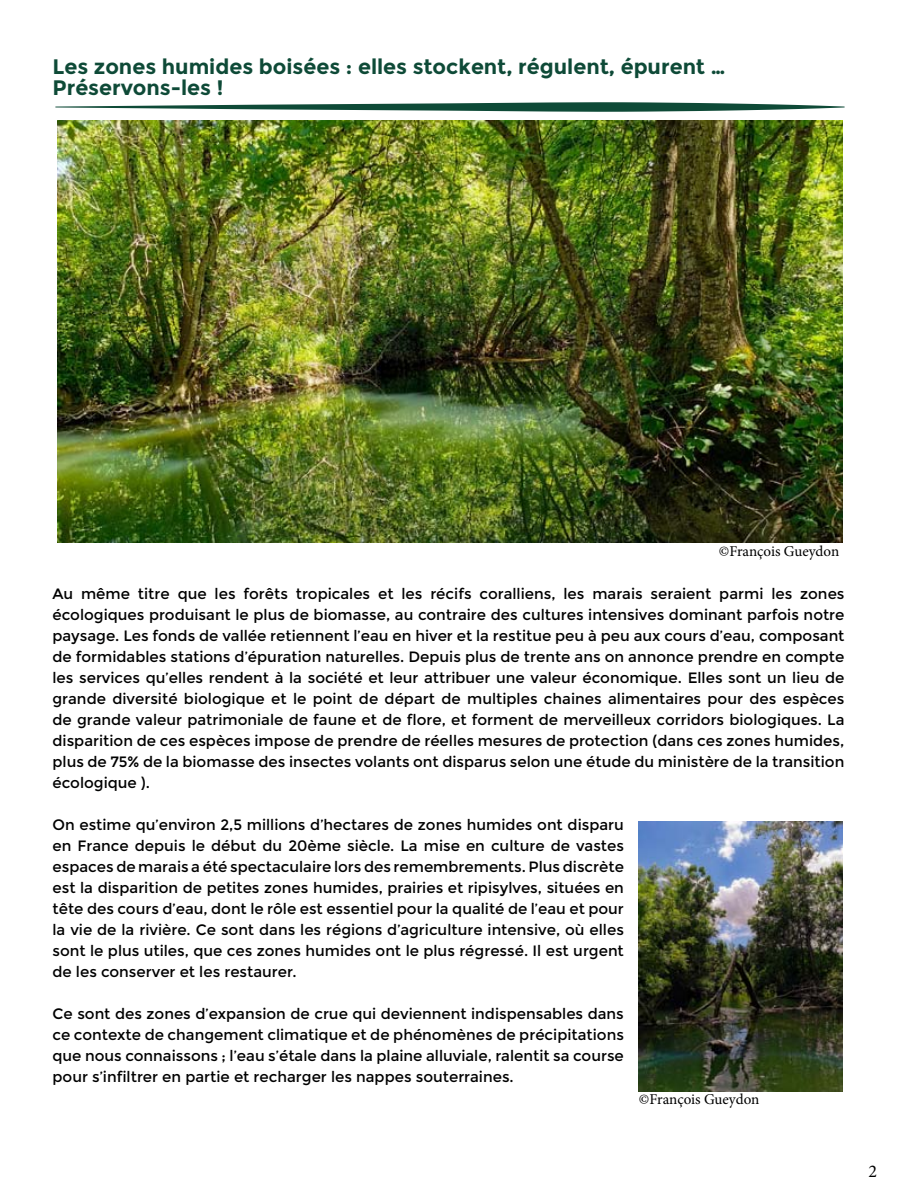
<style>
.page{position:relative;width:900px;height:1200px;background:#fff}
.page>*{position:absolute;margin:0;border:0;box-sizing:border-box;transform-origin:0 0}
.t1{font:700 21px/21px "Montserrat";color:#0e4a37}
.t2{font:18px "Minion Pro";color:#000}
.t3{font:15px/21px "Montserrat";color:#000101;text-align:justify}
.t4{font:15px "Minion Pro";letter-spacing:-.005em;color:#000}
</style>
<div class="page">
<svg style="left:55px;top:102px;width:790px;height:10px"></svg>
<img style="left:639px;top:822px;width:204px;height:270px">
<img style="left:57px;top:120px;width:786px;height:423px">
<h1 class="t1" style="left:52px;top:56px;width:674px">Les zones humides boisées : elles stockent, régulent, épurent …<br>Préservons-les !</h1>
<p class="t4" style="left:719px;top:541px;width:122px">©François Gueydon</p>
<p class="t3" style="left:52px;top:584px;width:794px">Au même titre que les forêts tropicales et les récifs coralliens, les marais seraient parmi les zones écologiques produisant le plus de biomasse, au contraire des cultures intensives dominant parfois notre paysage. Les fonds de vallée retiennent l’eau en hiver et la restitue peu à peu aux cours d’eau, composant de formidables stations d’épuration naturelles. Depuis plus de trente ans on annonce prendre en compte les services qu’elles rendent à la société et leur attribuer une valeur économique. Elles sont un lieu de grande diversité biologique et le point de départ de multiples chaines alimentaires pour des espèces de grande valeur patrimoniale de faune et de flore, et forment de merveilleux corridors biologiques. La disparition de ces espèces impose de prendre de réelles mesures de protection (dans ces zones humides, plus de 75% de la biomasse des insectes volants ont disparus selon une étude du ministère de la transition écologique ).</p>
<p class="t3" style="left:52px;top:815px;width:573px">On estime qu’environ 2,5 millions d’hectares de zones humides ont disparu en France depuis le début du 20ème siècle. La mise en culture de vastes espaces de marais a été spectaculaire lors des remembrements. Plus discrète est la disparition de petites zones humides, prairies et ripisylves, situées en tête des cours d’eau, dont le rôle est essentiel pour la qualité de l’eau et pour la vie de la rivière. Ce sont dans les régions d’agriculture intensive, où elles sont le plus utiles, que ces zones humides ont le plus régressé. Il est urgent de les conserver et les restaurer.</p>
<p class="t3" style="left:52px;top:1004px;width:573px">Ce sont des zones d’expansion de crue qui deviennent indispensables dans ce contexte de changement climatique et de phénomènes de précipitations que nous connaissons ; l’eau s’étale dans la plaine alluviale, ralentit sa course pour s’infiltrer en partie et recharger les nappes souterraines.</p>
<p class="t4" style="left:639px;top:1089px;width:122px">©François Gueydon</p>
<p class="t2" style="left:868px;top:1159px;width:10px">2</p>
</div>
